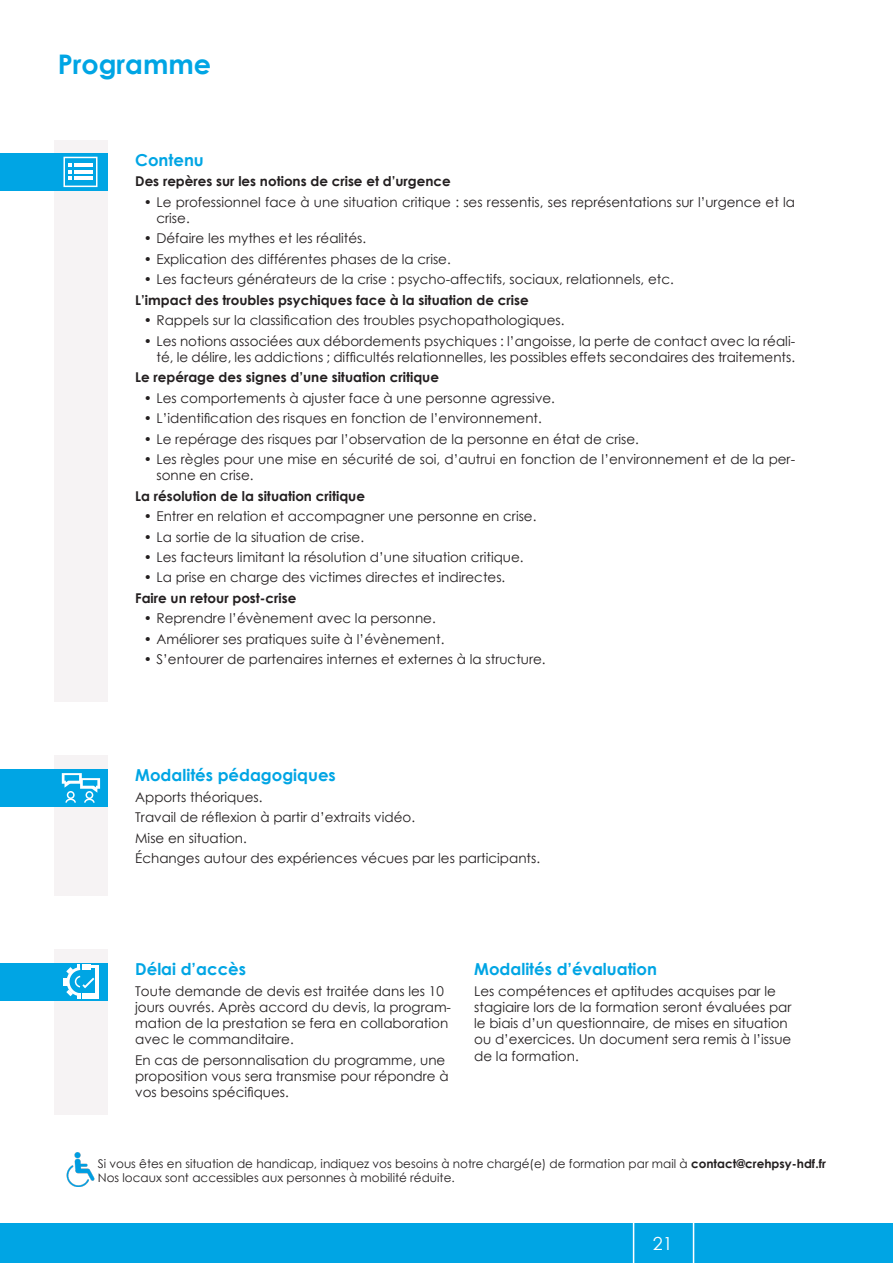
<style>
.page{position:relative;width:893px;height:1263px;background:#fff}
.page>*{position:absolute;margin:0;border:0;box-sizing:border-box;transform-origin:0 0}
.Som_niv_2_conduite{font:700 27px "Century Gothic";color:#00a5e4}
.t1{font:18px "Century Gothic";color:#fff}
.Som_niv_2_conduite-2{font:700 16.5px "Century Gothic";color:#00a5e4}
.Som_niv_2_conduite-3{font:13.5px/16.2px "Century Gothic";color:#231f20}
.Som_niv_2_conduite-4{font:700 13.5px "Century Gothic";color:#231f20}
.Som_niv_2_conduite-5{font:12px "Century Gothic";color:#231f20}
.s1{font-weight:700}
</style>
<div class="page">
<div style="left:0;top:1224px;width:893px;height:39px;background:#00a5e4"></div>
<hr style="left:633px;top:1215px;width:1px;height:48px;background:#fff">
<hr style="left:693px;top:1219px;width:1px;height:44px;background:#fff">
<div style="left:54px;top:140px;width:54px;height:562px;background:#f6f3f4"></div>
<div style="left:0;top:153px;width:107px;height:37px;background:#00a5e4"></div>
<div style="left:54px;top:755px;width:54px;height:141px;background:#f6f3f4"></div>
<div style="left:0;top:769px;width:108px;height:37px;background:#00a5e4"></div>
<div style="left:54px;top:949px;width:54px;height:166px;background:#f6f3f4"></div>
<div style="left:0;top:963px;width:108px;height:37px;background:#00a5e4"></div>
<div style="left:63px;top:157px;width:34px;height:30px;border:2px solid #fff"></div>
<hr style="left:75px;top:164px;width:18px;height:3px;background:#fff">
<hr style="left:75px;top:170px;width:18px;height:4px;background:#fff">
<svg style="left:68px;top:164px;width:3px;height:16px"></svg>
<hr style="left:75px;top:177px;width:18px;height:3px;background:#fff">
<svg style="left:62px;top:773px;width:38px;height:30px"></svg>
<svg style="left:63px;top:964px;width:36px;height:35px"></svg>
<img style="left:66px;top:1152px;width:29px;height:34px">
<p class="Som_niv_2_conduite" style="left:58px;top:44px;width:155px">Programme</p>
<p class="Som_niv_2_conduite-2" style="left:135px;top:147px;width:70px">Contenu</p>
<p class="Som_niv_2_conduite-4" style="left:135px;top:171px;width:317px">Des repères sur les notions de crise et d’urgence</p>
<p class="Som_niv_2_conduite-3" style="left:156px;top:193px;width:640px;text-indent:-13px">• Le professionnel face à une situation critique : ses ressentis, ses représentations sur l’urgence et la crise.</p>
<p class="Som_niv_2_conduite-3" style="left:144px;top:230px;width:224px">• Défaire les mythes et les réalités.</p>
<p class="Som_niv_2_conduite-3" style="left:144px;top:250px;width:309px">• Explication des différentes phases de la crise.</p>
<p class="Som_niv_2_conduite-3" style="left:144px;top:271px;width:532px">• Les facteurs générateurs de la crise : psycho-affectifs, sociaux, relationnels, etc.</p>
<p class="Som_niv_2_conduite-4" style="left:135px;top:289px;width:395px">L’impact des troubles psychiques face à la situation de crise</p>
<p class="Som_niv_2_conduite-3" style="left:144px;top:312px;width:422px">• Rappels sur la classification des troubles psychopathologiques.</p>
<p class="Som_niv_2_conduite-3" style="left:144px;top:332px;width:653px;text-align:right">• Les notions associées aux débordements psychiques : l’angoisse, la perte de contact avec la réali&shy;té, le délire, les addictions ; difficultés relationnelles, les possibles effets secondaires des traitements.</p>
<p class="Som_niv_2_conduite-4" style="left:135px;top:367px;width:305px">Le repérage des signes d’une situation critique</p>
<p class="Som_niv_2_conduite-3" style="left:144px;top:389px;width:413px">• Les comportements à ajuster face à une personne agressive.</p>
<p class="Som_niv_2_conduite-3" style="left:144px;top:410px;width:400px">• L’identification des risques en fonction de l’environnement.</p>
<p class="Som_niv_2_conduite-3" style="left:144px;top:430px;width:497px">• Le repérage des risques par l’observation de la personne en état de crise.</p>
<p class="Som_niv_2_conduite-3" style="left:156px;top:451px;width:640px;text-indent:-13px">• Les règles pour une mise en sécurité de soi, d’autrui en fonction de l’environnement et de la per&shy;sonne en crise.</p>
<p class="Som_niv_2_conduite-4" style="left:135px;top:485px;width:231px">La résolution de la situation critique</p>
<p class="Som_niv_2_conduite-3" style="left:144px;top:508px;width:394px">• Entrer en relation et accompagner une personne en crise.</p>
<p class="Som_niv_2_conduite-3" style="left:144px;top:528px;width:222px">• La sortie de la situation de crise.</p>
<p class="Som_niv_2_conduite-3" style="left:144px;top:549px;width:381px">• Les facteurs limitant la résolution d’une situation critique.</p>
<p class="Som_niv_2_conduite-3" style="left:144px;top:569px;width:363px">• La prise en charge des victimes directes et indirectes.</p>
<p class="Som_niv_2_conduite-4" style="left:135px;top:588px;width:163px">Faire un retour post-crise</p>
<p class="Som_niv_2_conduite-3" style="left:144px;top:610px;width:294px">• Reprendre l’évènement avec la personne.</p>
<p class="Som_niv_2_conduite-3" style="left:144px;top:631px;width:302px">• Améliorer ses pratiques suite à l’évènement.</p>
<p class="Som_niv_2_conduite-3" style="left:144px;top:651px;width:403px">• S’entourer de partenaires internes et externes à la structure.</p>
<p class="Som_niv_2_conduite-2" style="left:135px;top:763px;width:202px">Modalités pédagogiques</p>
<p class="Som_niv_2_conduite-3" style="left:135px;top:788px;width:129px">Apports théoriques.</p>
<p class="Som_niv_2_conduite-3" style="left:135px;top:809px;width:281px">Travail de réflexion à partir d’extraits vidéo.</p>
<p class="Som_niv_2_conduite-3" style="left:135px;top:829px;width:113px">Mise en situation.</p>
<p class="Som_niv_2_conduite-3" style="left:135px;top:850px;width:406px">Échanges autour des expériences vécues par les participants.</p>
<p class="Som_niv_2_conduite-2" style="left:135px;top:957px;width:112px">Délai d’accès</p>
<p class="Som_niv_2_conduite-3" style="left:135px;top:983px;width:317px">Toute demande de devis est traitée dans les 10 jours ouvrés. Après accord du devis, la program&shy;mation de la prestation se fera en collaboration avec le commanditaire.</p>
<p class="Som_niv_2_conduite-3" style="left:135px;top:1052px;width:315px">En cas de personnalisation du programme, une proposition vous sera transmise pour répondre à vos besoins spécifiques.</p>
<p class="Som_niv_2_conduite-2" style="left:474px;top:957px;width:184px">Modalités d’évaluation</p>
<p class="Som_niv_2_conduite-3" style="left:474px;top:983px;width:319px">Les compétences et aptitudes acquises par le stagiaire lors de la formation seront évaluées par le biais d’un questionnaire, de mises en situation ou d’exercices. Un document sera remis à l’issue de la formation.</p>
<p class="Som_niv_2_conduite-5" style="left:98px;top:1155px;width:730px">Si vous êtes en situation de handicap, indiquez vos besoins à notre chargé(e) de formation par mail à <span class="s1">contact@crehpsy-hdf.fr</span></p>
<p class="Som_niv_2_conduite-5" style="left:98px;top:1169px;width:358px">Nos locaux sont accessibles aux personnes à mobilité réduite.</p>
<h2 class="t1" style="left:653px;top:1231px;width:21px">21</h2>
</div>
